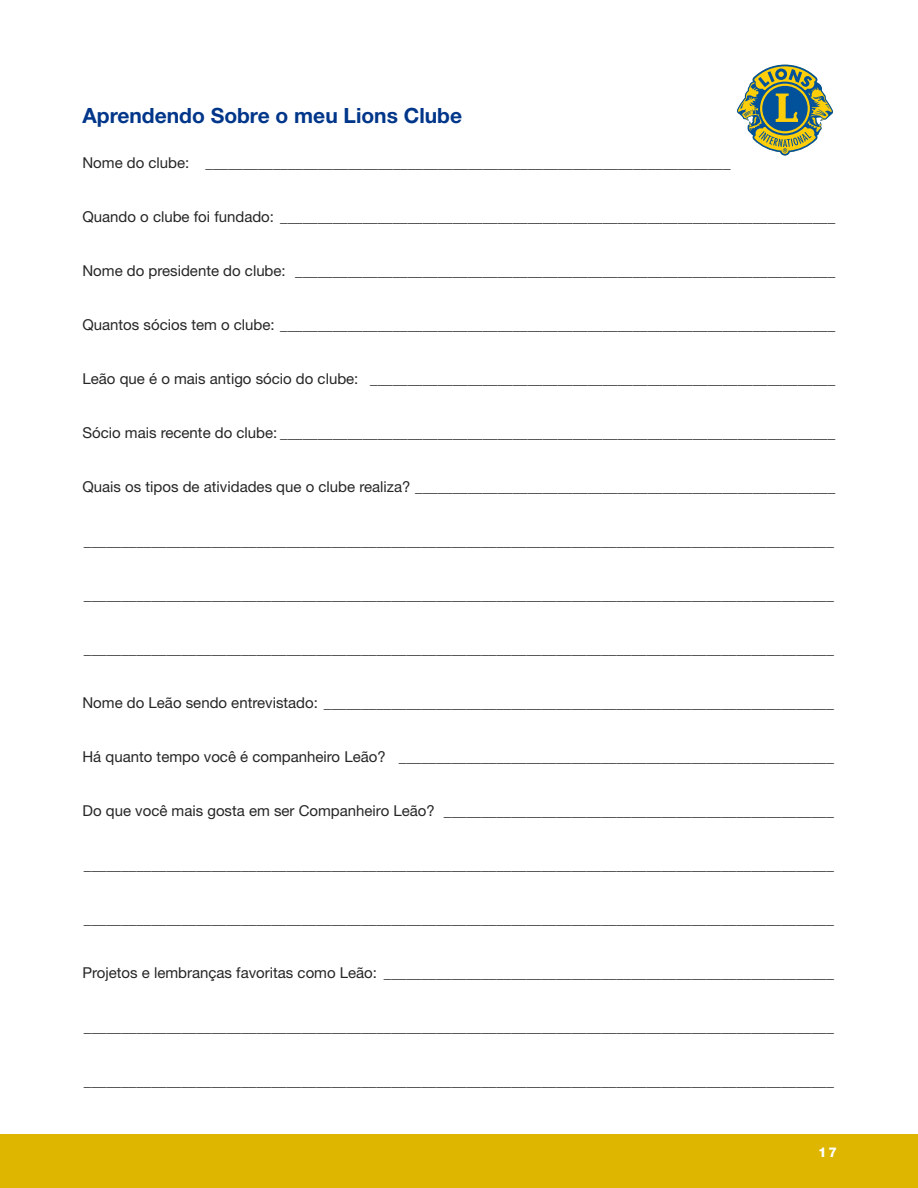
<style>
.page{position:relative;width:918px;height:1188px;background:#fff}
.page>*{position:absolute;margin:0;border:0;box-sizing:border-box;transform-origin:0 0}
.t1{font:700 21px "Helvetica Neue";color:#00368a}
.t2{font:15px "Helvetica Neue";color:#272627}
.t3{font:800 13.5px "Helvetica Neue";color:#fff}
</style>
<div class="page">
<div style="left:0;top:1134px;width:918px;height:54px;background:#deb600"></div>
<svg style="left:737px;top:65px;width:96px;height:91px"></svg>
<h1 class="t1" style="left:82px;top:108px;width:381px">Aprendendo Sobre o meu Lions Clube</h1>
<p class="t2" style="left:82px;top:157px;width:649px">Nome do clube: ______________________________________________________________________</p>
<p class="t2" style="left:82px;top:211px;width:754px">Quando o clube foi fundado: __________________________________________________________________________</p>
<p class="t2" style="left:83px;top:265px;width:754px">Nome do presidente do clube: ________________________________________________________________________</p>
<p class="t2" style="left:83px;top:319px;width:754px">Quantos sócios tem o clube: __________________________________________________________________________</p>
<p class="t2" style="left:83px;top:373px;width:754px">Leão que é o mais antigo sócio do clube: ______________________________________________________________</p>
<p class="t2" style="left:82px;top:427px;width:754px">Sócio mais recente do clube: __________________________________________________________________________</p>
<p class="t2" style="left:83px;top:481px;width:754px">Quais os tipos de atividades que o clube realiza? ________________________________________________________</p>
<p class="t2" style="left:84px;top:535px;width:751px">____________________________________________________________________________________________________</p>
<p class="t2" style="left:84px;top:589px;width:751px">____________________________________________________________________________________________________</p>
<p class="t2" style="left:84px;top:643px;width:751px">____________________________________________________________________________________________________</p>
<p class="t2" style="left:82px;top:697px;width:753px">Nome do Leão sendo entrevistado: ____________________________________________________________________</p>
<p class="t2" style="left:82px;top:751px;width:753px">Há quanto tempo você é companheiro Leão? __________________________________________________________</p>
<p class="t2" style="left:82px;top:805px;width:753px">Do que você mais gosta em ser Companheiro Leão? ____________________________________________________</p>
<p class="t2" style="left:84px;top:859px;width:751px">____________________________________________________________________________________________________</p>
<p class="t2" style="left:84px;top:913px;width:751px">____________________________________________________________________________________________________</p>
<p class="t2" style="left:82px;top:967px;width:753px">Projetos e lembranças favoritas como Leão: ____________________________________________________________</p>
<p class="t2" style="left:84px;top:1021px;width:751px">____________________________________________________________________________________________________</p>
<p class="t2" style="left:84px;top:1075px;width:751px">____________________________________________________________________________________________________</p>
<p class="t3" style="left:818px;top:1148px;width:20px">21 07</p>
</div>
